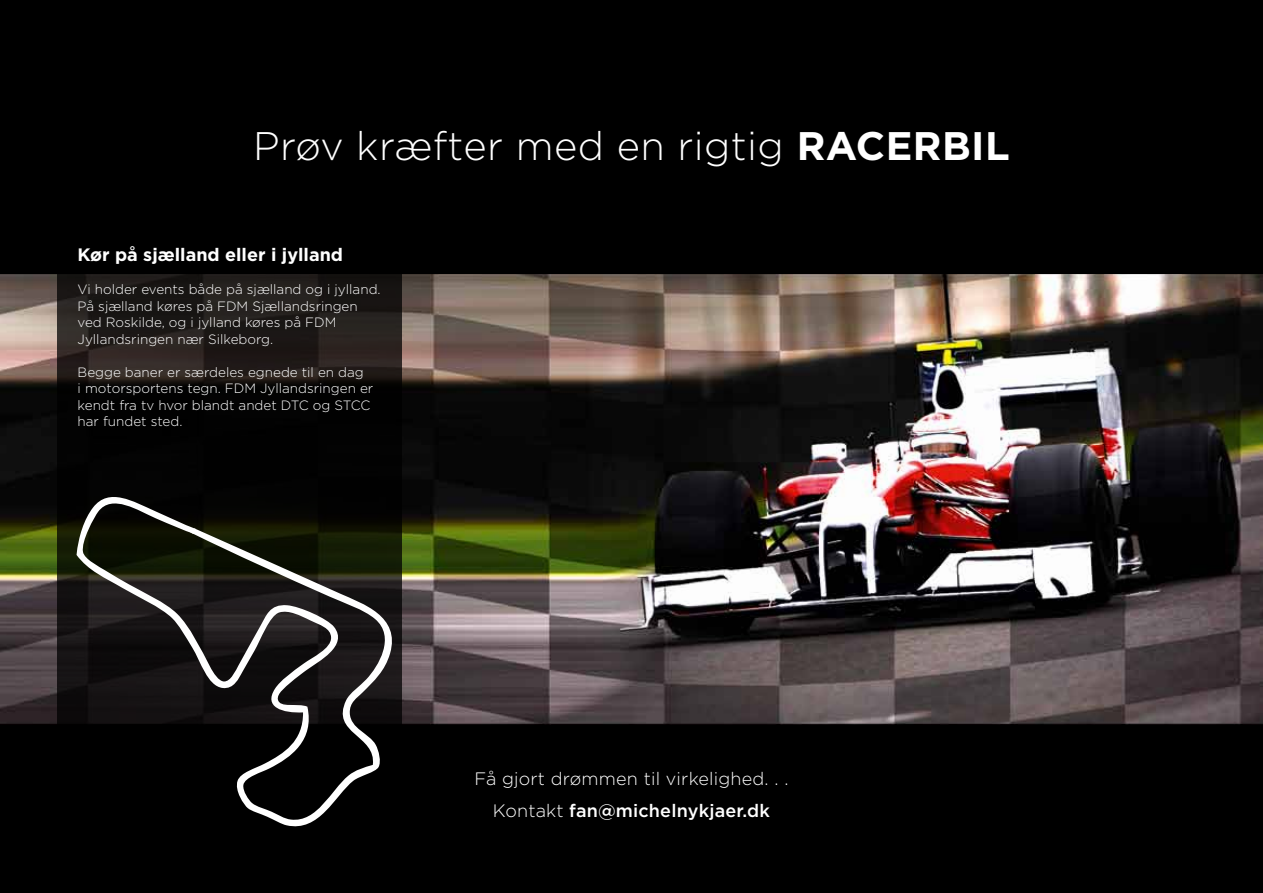
<style>
.page{position:relative;width:1263px;height:893px;background:#000}
.page>*{position:absolute;margin:0;border:0;box-sizing:border-box;transform-origin:0 0}
.t1{font:300 39.9px "Gotham";letter-spacing:.01em;color:#fff}
.t2{font:300 18px/31.5px "Gotham";letter-spacing:.01em;color:#fff;text-align:center}
.t3{font:700 18px "Gotham";color:#fff}
.t4{font:300 13.5px/16.5px "Gotham";color:#fff}
.s1{font-weight:700}
.s2{font-weight:500}
</style>
<div class="page">
<img style="left:0;top:274px;width:1263px;height:451px">
<svg style="left:57px;top:274px;width:345px;height:451px"></svg>
<svg style="left:77px;top:487px;width:324px;height:340px"></svg>
<svg style="left:190px;top:528px;width:6px;height:6px"></svg>
<h1 class="t1" style="left:253px;top:120px;width:758px">Prøv kræfter med en rigtig <span class="s1">racerbil</span></h1>
<h2 class="t3" style="left:78px;top:243px;width:267px">Kør på sjælland eller i jylland</h2>
<p class="t4" style="left:78px;top:281px;width:305px">Vi holder events både på sjælland og i jylland.<br>På sjælland køres på FDM Sjællandsringen ved Roskilde, og i jylland køres på FDM Jyllandsringen nær Silkeborg.</p>
<p class="t4" style="left:78px;top:363px;width:297px">Begge baner er særdeles egnede til en dag<br>i motorsportens tegn. FDM Jyllandsringen er kendt fra tv hvor blandt andet DTC og STCC har fundet sted.</p>
<h2 class="t2" style="left:474px;top:762px;width:315px">Få gjort drømmen til virkelighed. . .<br>Kontakt <span class="s2">fan@michelnykjaer.dk</span></h2>
</div>
